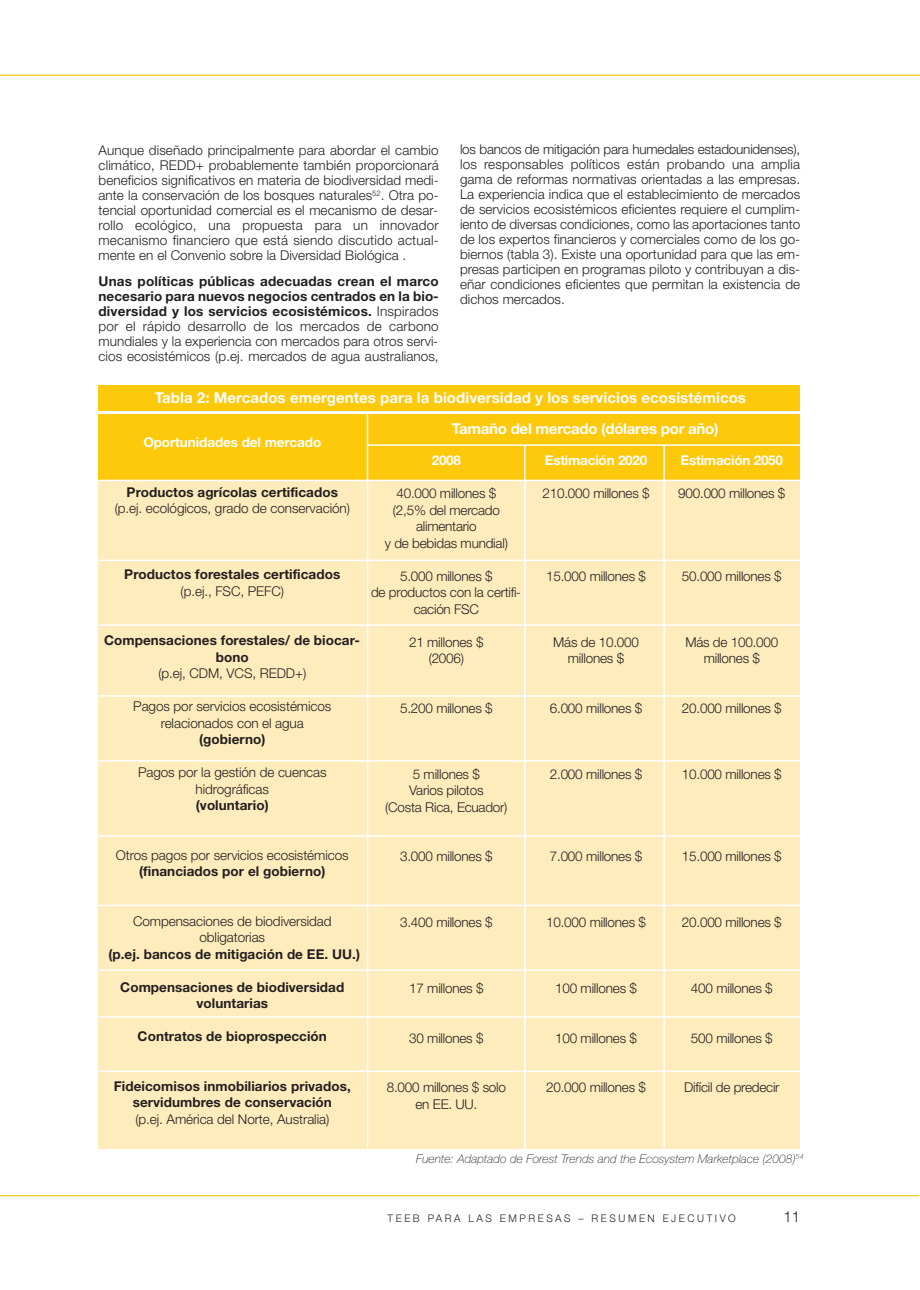
<style>
.page{position:relative;width:920px;height:1290px;background:#fff}
.page>*{position:absolute;margin:0;border:0;box-sizing:border-box;transform-origin:0 0}
.t1{font:700 15px "Helvetica Neue";letter-spacing:.005em;color:#fff}
.t2{font:700 15px "Helvetica Neue";letter-spacing:-.015em;color:#fff}
.t3{font:300 15px "Helvetica Neue";color:#231f20}
.t4{font:300 13.5px/15px "Helvetica Neue";letter-spacing:-.015em;color:#231f20;text-align:center}
.t5{font:700 13.5px/16.5px "Helvetica Neue";letter-spacing:.005em;color:#231f20;text-align:center}
.t6{font:700 13.5px "Helvetica Neue";letter-spacing:-.015em;color:#fff}
.t7{font:italic 100 12px "Helvetica Neue";letter-spacing:.005em;color:#231f20}
.t8{font:300 10.5px "Helvetica Neue";letter-spacing:.25em;color:#231f20}
.s1{font-weight:700}
</style>
<div class="page">
<hr style="left:0;top:75px;width:920px;height:1px;background:#fec80b">
<hr style="left:0;top:1195px;width:919px;height:1px;background:#fec80b">
<div style="left:99px;top:555px;width:701px;height:593px;background:#feecbc"></div>
<div style="left:99px;top:470px;width:701px;height:90px;background:#feecbc"></div>
<div style="left:99px;top:386px;width:701px;height:25px;background:#fec80b"></div>
<div style="left:99px;top:414px;width:701px;height:65px;background:#fec80b"></div>
<hr style="left:367px;top:413px;width:1px;height:745px;background:#fff">
<hr style="left:524px;top:445px;width:1px;height:714px;background:#fff">
<hr style="left:663px;top:445px;width:2px;height:714px;background:#fff">
<hr style="left:99px;top:560px;width:707px;height:1px;background:#fff">
<hr style="left:99px;top:624px;width:707px;height:2px;background:#fff">
<hr style="left:99px;top:695px;width:707px;height:2px;background:#fff">
<hr style="left:99px;top:760px;width:707px;height:1px;background:#fff">
<hr style="left:99px;top:835px;width:707px;height:2px;background:#fff">
<hr style="left:99px;top:905px;width:707px;height:1px;background:#fff">
<hr style="left:99px;top:969px;width:707px;height:2px;background:#fff">
<hr style="left:99px;top:1016px;width:707px;height:2px;background:#fff">
<hr style="left:99px;top:1070px;width:707px;height:2px;background:#fff">
<hr style="left:99px;top:480px;width:724px;height:1px;background:#fff">
<hr style="left:368px;top:444px;width:436px;height:2px;background:#fff">
<p class="t4" style="left:99px;top:144px;width:342px;text-align:justify">Aunque diseñado principalmente para abordar el cambio climático, REDD+ probablemente también proporcionará beneficios significativos en materia de biodiversidad medi&shy;ante la conservación de los bosques naturales<sup>52</sup>. Otra po&shy;tencial oportunidad comercial es el mecanismo de desar&shy;rollo ecológico, una propuesta para un innovador mecanismo financiero que está siendo discutido actual&shy;mente en el Convenio sobre la Diversidad Biológica .</p>
<p class="t4" style="left:99px;top:275px;width:342px;text-align:justify"><span class="s1">Unas políticas públicas adecuadas crean el marco necesario para nuevos negocios centrados en la bio&shy;diversidad y los servicios ecosistémicos.</span> Inspirados por el rápido desarrollo de los mercados de carbono mundiales y la experiencia con mercados para otros servi&shy;cios ecosistémicos (p.ej. mercados de agua australianos,</p>
<p class="t4" style="left:460px;top:143px;width:342px;text-align:justify">los bancos de mitigación para humedales estadounidenses), los responsables políticos están probando una amplia gama de reformas normativas orientadas a las empresas.<br>La experiencia indica que el establecimiento de mercados de servicios ecosistémicos eficientes requiere el cumplim&shy;iento de diversas condiciones, como las aportaciones tanto de los expertos financieros y comerciales como de los go&shy;biernos (tabla 3). Existe una oportunidad para que las em&shy;presas participen en programas piloto y contribuyan a dis&shy;eñar condiciones eficientes que permitan la existencia de dichos mercados.</p>
<p class="t1" style="left:155px;top:392px;width:593px">Tabla 2: Mercados emergentes para la biodiversidad y los servicios ecosistémicos</p>
<p class="t6" style="left:143px;top:438px;width:179px">Oportunidades del mercado</p>
<p class="t5" style="left:127px;top:485px;width:213px">Productos agrícolas certificados</p>
<p class="t4" style="left:115px;top:502px;width:237px">(p.ej. ecológicos, grado de conservación)</p>
<p class="t2" style="left:452px;top:423px;width:268px">Tamaño del mercado (dólares por año)</p>
<p class="t6" style="left:432px;top:456px;width:31px">2008</p>
<p class="t4" style="left:385px;top:486px;width:125px;line-height:16.5px">40.000 millones $ (2,5% del mercado alimentario<br>y de bebidas mundial)</p>
<p class="t4" style="left:371px;top:569px;width:151px;line-height:16.5px">5.000 millones $<br>de productos con la certifi&shy;cación FSC</p>
<p class="t4" style="left:409px;top:635px;width:76px;line-height:16.5px">21 millones $ (2006)</p>
<p class="t4" style="left:400px;top:702px;width:94px">5.200 millones $</p>
<p class="t6" style="left:545px;top:456px;width:104px">Estimación 2020</p>
<p class="t4" style="left:543px;top:487px;width:109px">210.000 millones $</p>
<p class="t6" style="left:681px;top:456px;width:104px">Estimación 2050</p>
<p class="t4" style="left:678px;top:487px;width:109px">900.000 millones $</p>
<p class="t5" style="left:124px;top:567px;width:217px">Productos forestales certificados</p>
<p class="t4" style="left:181px;top:585px;width:105px">(p.ej., FSC, PEFC)</p>
<p class="t5" style="left:104px;top:633px;width:257px">Compensaciones forestales/ de biocar&shy;bono</p>
<p class="t4" style="left:158px;top:667px;width:149px">(p.ej, CDM, VCS, REDD+)</p>
<p class="t4" style="left:133px;top:699px;width:200px;line-height:16.5px">Pagos por servicios ecosistémicos relacionados con el agua</p>
<p class="t5" style="left:199px;top:732px;width:68px">(gobierno)</p>
<p class="t4" style="left:138px;top:765px;width:190px;line-height:16.5px">Pagos por la gestión de cuencas hidrográficas</p>
<p class="t5" style="left:196px;top:798px;width:74px">(voluntario)</p>
<p class="t4" style="left:116px;top:849px;width:234px">Otros pagos por servicios ecosistémicos</p>
<p class="t5" style="left:139px;top:864px;width:188px">(financiados por el gobierno)</p>
<p class="t4" style="left:133px;top:914px;width:200px;line-height:16.5px">Compensaciones de biodiversidad obligatorias</p>
<p class="t5" style="left:108px;top:947px;width:253px">(p.ej. bancos de mitigación de EE. UU.)</p>
<p class="t5" style="left:120px;top:980px;width:226px">Compensaciones de biodiversidad voluntarias</p>
<p class="t5" style="left:138px;top:1029px;width:191px">Contratos de bioprospección</p>
<p class="t5" style="left:114px;top:1079px;width:238px">Fideicomisos inmobiliarios privados, servidumbres de conservación</p>
<p class="t4" style="left:135px;top:1113px;width:195px">(p.ej. América del Norte, Australia)</p>
<p class="t4" style="left:546px;top:570px;width:101px">15.000 millones $</p>
<p class="t4" style="left:682px;top:570px;width:101px">50.000 millones $</p>
<p class="t4" style="left:553px;top:635px;width:87px;line-height:16.5px">Más de 10.000 millones $</p>
<p class="t4" style="left:550px;top:702px;width:94px">6.000 millones $</p>
<p class="t4" style="left:685px;top:635px;width:95px;line-height:16.5px">Más de 100.000 millones $</p>
<p class="t4" style="left:682px;top:702px;width:101px">20.000 millones $</p>
<p class="t4" style="left:385px;top:767px;width:124px;line-height:16.5px">5 millones $<br>Varios pilotos<br>(Costa Rica, Ecuador)</p>
<p class="t4" style="left:400px;top:850px;width:94px">3.000 millones $</p>
<p class="t4" style="left:550px;top:768px;width:94px">2.000 millones $</p>
<p class="t4" style="left:682px;top:768px;width:101px">10.000 millones $</p>
<p class="t4" style="left:550px;top:850px;width:94px">7.000 millones $</p>
<p class="t4" style="left:682px;top:850px;width:101px">15.000 millones $</p>
<p class="t4" style="left:400px;top:916px;width:94px">3.400 millones $</p>
<p class="t4" style="left:546px;top:916px;width:101px">10.000 millones $</p>
<p class="t4" style="left:682px;top:916px;width:101px">20.000 millones $</p>
<p class="t4" style="left:409px;top:982px;width:76px">17 millones $</p>
<p class="t4" style="left:409px;top:1032px;width:76px">30 millones $</p>
<p class="t4" style="left:387px;top:1080px;width:121px;line-height:16.5px">8.000 millones $ solo en EE. UU.</p>
<p class="t4" style="left:555px;top:982px;width:83px">100 millones $</p>
<p class="t4" style="left:555px;top:1032px;width:83px">100 millones $</p>
<p class="t4" style="left:546px;top:1081px;width:101px">20.000 millones $</p>
<p class="t4" style="left:691px;top:982px;width:83px">400 millones $</p>
<p class="t4" style="left:691px;top:1032px;width:83px">500 millones $</p>
<p class="t4" style="left:684px;top:1081px;width:97px">Difícil de predecir</p>
<p class="t7" style="left:416px;top:1155px;width:389px">Fuente: Adaptado de Forest Trends and the Ecosystem Marketplace (2008)<sup>54</sup></p>
<p class="t8" style="left:388px;top:1214px;width:350px">TEEB PARA LAS EMPRESAS – RESUMEN EJECUTIVO</p>
<p class="t3" style="left:783px;top:1211px;width:18px">11</p>
</div>
